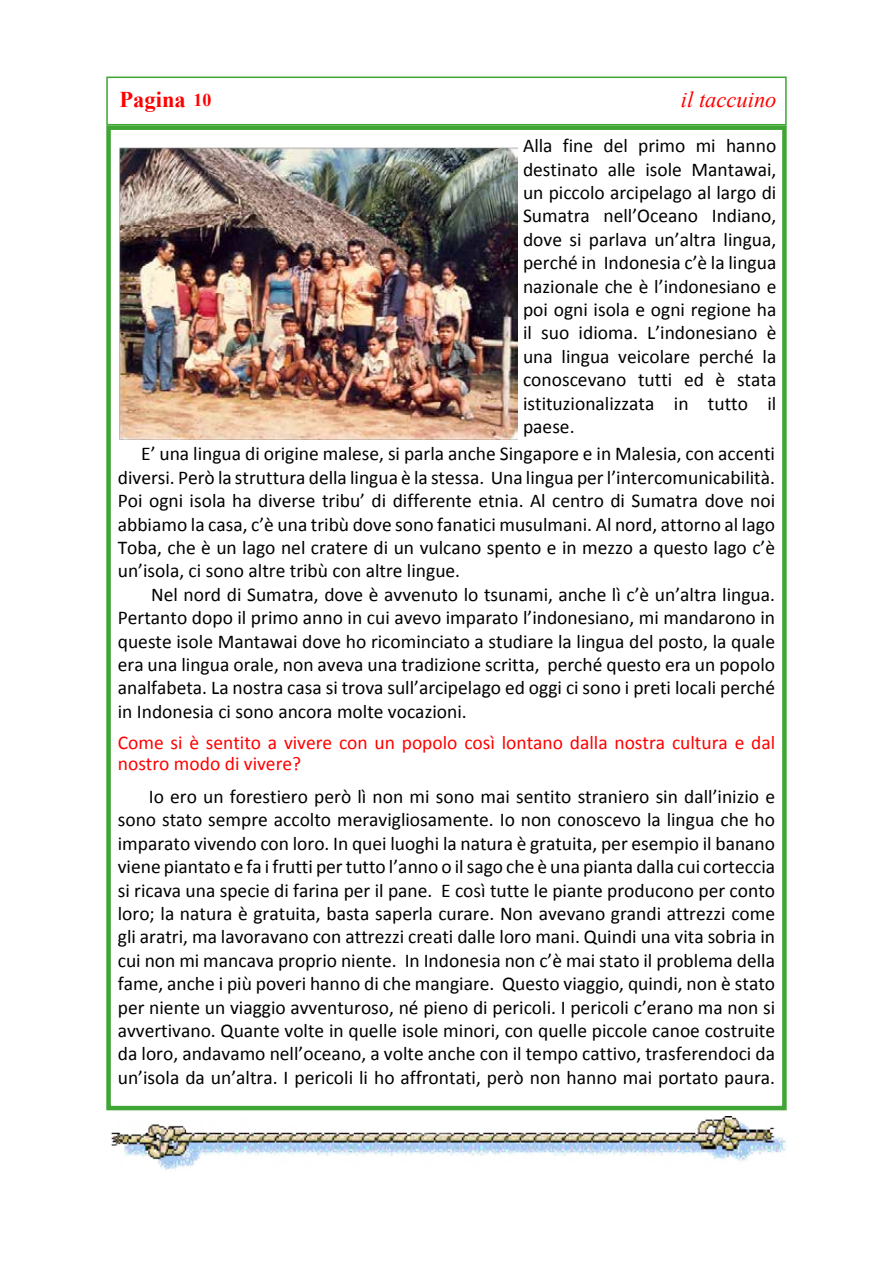
<style>
.page{position:relative;width:893px;height:1263px;background:#fff}
.page>*{position:absolute;margin:0;border:0;box-sizing:border-box;transform-origin:0 0}
.t1{font:italic 22.5px "Times New Roman";color:#f00}
.t2{font:700 22.5px "Times New Roman";color:#f00}
.t3{font:19.5px/23.4px "Calibri";color:#000;text-align:justify}
.t4{font:19.5px/21px "Calibri";color:#f00}
.s1{font-size:18px}
</style>
<div class="page">
<div style="left:106px;top:77px;width:681px;height:48px;border:2px solid #3fa535"></div>
<img style="left:111px;top:1116px;width:676px;height:55px">
<div style="left:106px;top:125px;width:681px;height:985px;border:4px solid #3fa535"></div>
<img style="left:120px;top:148px;width:397px;height:291px">
<p class="t2" style="left:120px;top:84px;width:93px">Pagina <span class="s1">10</span></p>
<p class="t1" style="left:681px;top:84px;width:97px">il taccuino</p>
<p class="t3" style="left:523px;top:134px;width:255px">Alla fine del primo mi hanno destinato alle isole Mantawai, un piccolo arcipelago al largo di Sumatra nell’Oceano Indiano, dove si parlava un’altra lingua, perché in Indonesia c’è la lingua nazionale che è l’indonesiano e poi ogni isola e ogni regione ha il suo idioma. L’indonesiano è una lingua veicolare perché la conoscevano tutti ed è stata istituzionalizzata in tutto il paese.</p>
<p class="t3" style="left:118px;top:442px;width:659px;text-indent:23px">E’ una lingua di origine malese, si parla anche Singapore e in Malesia, con accenti diversi. Però la struttura della lingua è la stessa. Una lingua per l’intercomunicabilità.<br>Poi ogni isola ha diverse tribu’ di differente etnia. Al centro di Sumatra dove noi abbiamo la casa, c’è una tribù dove sono fanatici musulmani. Al nord, attorno al lago Toba, che è un lago nel cratere di un vulcano spento e in mezzo a questo lago c’è un’isola, ci sono altre tribù con altre lingue.</p>
<p class="t3" style="left:118px;top:583px;width:659px;text-indent:33px">Nel nord di Sumatra, dove è avvenuto lo tsunami, anche lì c’è un’altra lingua.<br>Pertanto dopo il primo anno in cui avevo imparato l’indonesiano, mi mandarono in queste isole Mantawai dove ho ricominciato a studiare la lingua del posto, la quale era una lingua orale, non aveva una tradizione scritta, perché questo era un popolo analfabeta. La nostra casa si trova sull’arcipelago ed oggi ci sono i preti locali perché in Indonesia ci sono ancora molte vocazioni.</p>
<p class="t4" style="left:118px;top:732px;width:659px">Come si è sentito a vivere con un popolo così lontano dalla nostra cultura e dal nostro modo di vivere?</p>
<p class="t3" style="left:118px;top:785px;width:659px;text-indent:31px">Io ero un forestiero però lì non mi sono mai sentito straniero sin dall’inizio e sono stato sempre accolto meravigliosamente. Io non conoscevo la lingua che ho imparato vivendo con loro. In quei luoghi la natura è gratuita, per esempio il banano viene piantato e fa i frutti per tutto l’anno o il sago che è una pianta dalla cui corteccia si ricava una specie di farina per il pane. E così tutte le piante producono per conto loro; la natura è gratuita, basta saperla curare. Non avevano grandi attrezzi come gli aratri, ma lavoravano con attrezzi creati dalle loro mani. Quindi una vita sobria in cui non mi mancava proprio niente. In Indonesia non c’è mai stato il problema della fame, anche i più poveri hanno di che mangiare. Questo viaggio, quindi, non è stato per niente un viaggio avventuroso, né pieno di pericoli. I pericoli c’erano ma non si avvertivano. Quante volte in quelle isole minori, con quelle piccole canoe costruite da loro, andavamo nell’oceano, a volte anche con il tempo cattivo, trasferendoci da un’isola da un’altra. I pericoli li ho affrontati, però non hanno mai portato paura.</p>
</div>
